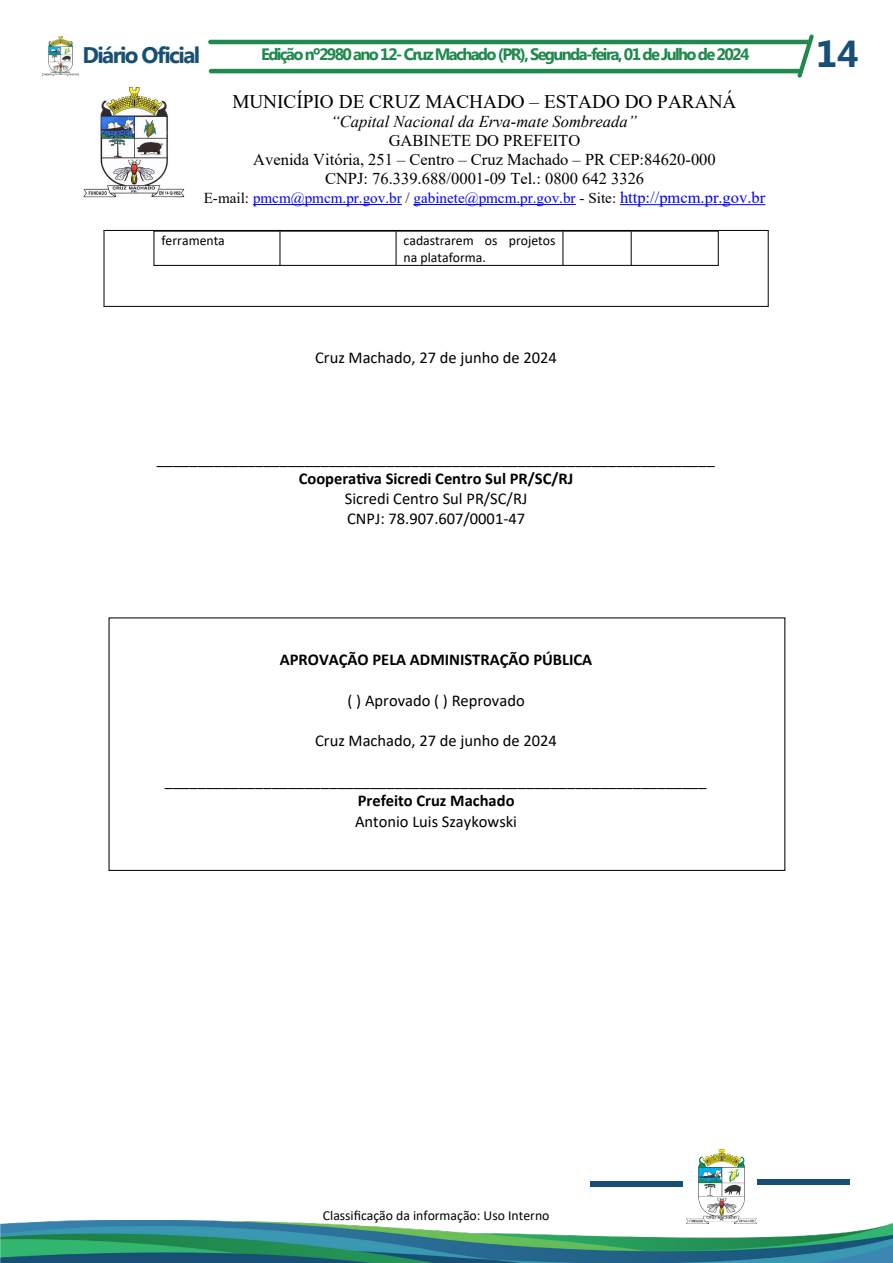
<style>
.page{position:relative;width:893px;height:1263px;background:#fff}
.page>*{position:absolute;margin:0;border:0;box-sizing:border-box;transform-origin:0 0}
.t1{font:700 37.5px "Myanmar Text";color:#175074}
.t2{font:700 22.5px "Myanmar Text";letter-spacing:-.07em;color:#175074}
.t3{font:19.2px "Times New Roman";color:#000}
.t4{font:16.5px/20.1px "Calibri";color:#000;text-align:center}
.t5{font:16.5px/19px "Times New Roman";color:#000;text-align:center}
.t6{font:700 16.5px "Myanmar Text";letter-spacing:-.1em;color:#20894d}
.t7{font:700 16.5px "Calibri";color:#000}
.t8{font:15.15px "Times New Roman";color:#00f}
.t9{font:13.8px/16.8px "Calibri";color:#000}
.s1{font-style:italic}
.s2{color:#000}
.s3{font-size:16.5px}
.s4{font-weight:700}
</style>
<div class="page">
<hr style="left:208px;top:40px;width:602px;height:4px;background:#20894d;border-radius:2px">
<hr style="left:209px;top:69px;width:593px;height:4px;background:#20894d;border-radius:2px">
<img style="left:43px;top:37px;width:36px;height:38px">
<svg style="left:797px;top:34px;width:17px;height:44px"></svg>
<img style="left:0;top:1220px;width:893px;height:43px">
<hr style="left:104px;top:230px;width:664px;height:1px;background:#000">
<hr style="left:104px;top:306px;width:664px;height:1px;background:#000">
<hr style="left:104px;top:230px;width:1px;height:77px;background:#000">
<hr style="left:768px;top:230px;width:1px;height:77px;background:#000">
<hr style="left:154px;top:231px;width:565px;height:1px;background:#000">
<hr style="left:154px;top:265px;width:565px;height:1px;background:#000">
<hr style="left:154px;top:231px;width:1px;height:35px;background:#000">
<hr style="left:280px;top:231px;width:1px;height:34px;background:#000">
<hr style="left:396px;top:231px;width:1px;height:34px;background:#000">
<hr style="left:563px;top:231px;width:1px;height:34px;background:#000">
<hr style="left:631px;top:231px;width:1px;height:34px;background:#000">
<hr style="left:718px;top:231px;width:1px;height:35px;background:#000">
<img style="left:83px;top:86px;width:102px;height:112px">
<hr style="left:253px;top:204px;width:149px;height:1px;background:#00f">
<hr style="left:414px;top:204px;width:162px;height:1px;background:#00f">
<hr style="left:620px;top:204px;width:145px;height:1px;background:#00f">
<svg style="left:108px;top:617px;width:678px;height:254px"></svg>
<svg style="left:590px;top:1182px;width:93px;height:5px"></svg>
<img style="left:686px;top:1149px;width:71px;height:74px">
<svg style="left:757px;top:1179px;width:93px;height:5px"></svg>
<p class="t2" style="left:82px;top:42px;width:119px">Diário Oficial</p>
<p class="t6" style="left:261px;top:45px;width:490px">Edição nº2980 ano 12- Cruz Machado (PR), Segunda-feira, 01 de Julho de 2024</p>
<p class="t1" style="left:816px;top:32px;width:44px">14</p>
<p class="t3" style="left:232px;top:91px;width:506px">MUNICÍPIO DE CRUZ MACHADO – ESTADO DO PARANÁ</p>
<p class="t5" style="left:253px;top:112px;width:464px"><span class="s1">“Capital Nacional da Erva-mate Sombreada”<br></span>GABINETE DO PREFEITO<br>Avenida Vitória, 251 – Centro – Cruz Machado – PR CEP:84620-000<br>CNPJ: 76.339.688/0001-09 Tel.: 0800 642 3326</p>
<p class="t8" style="left:204px;top:190px;width:563px"><span class="s2">E-mail:</span> pmcm@pmcm.pr.gov.br <span class="s2">/</span> gabinete@pmcm.pr.gov.br <span class="s2">- Site:</span> <span class="s3">http://pmcm.pr.gov.br</span></p>
<p class="t9" style="left:162px;top:232px;width:65px">ferramenta</p>
<p class="t9" style="left:404px;top:232px;width:153px">cadastrarem os projetos na plataforma.</p>
<p class="t4" style="left:315px;top:348px;width:243px">Cruz Machado, 27 de junho de 2024</p>
<p class="t4" style="left:157px;top:449px;width:560px">____________________________________________________________________ <span class="s4">Cooperativa Sicredi Centro Sul PR/SC/RJ<br></span>Sicredi Centro Sul PR/SC/RJ<br>CNPJ: 78.907.607/0001-47</p>
<p class="t7" style="left:280px;top:652px;width:314px">APROVAÇÃO PELA ADMINISTRAÇÃO PÚBLICA</p>
<p class="t4" style="left:348px;top:690px;width:179px">( ) Aprovado ( ) Reprovado</p>
<p class="t4" style="left:315px;top:731px;width:243px">Cruz Machado, 27 de junho de 2024</p>
<p class="t4" style="left:165px;top:771px;width:543px">__________________________________________________________________<br><span class="s4">Prefeito Cruz Machado<br></span>Antonio Luis Szaykowski</p>
<p class="t9" style="left:323px;top:1207px;width:228px">Classificação da informação: Uso Interno</p>
</div>
